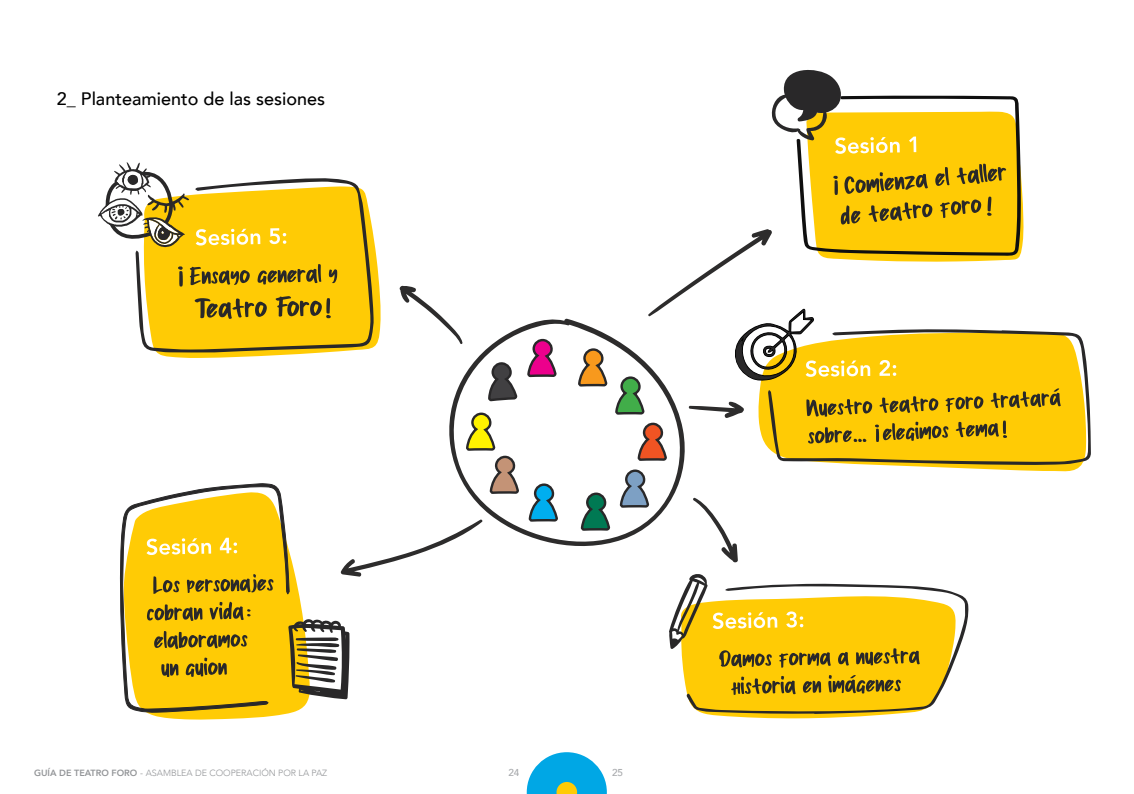
<style>
.page{position:relative;width:1134px;height:794px;background:#fff}
.page>*{position:absolute;margin:0;border:0;box-sizing:border-box;transform-origin:0 0}
.t1{font:500 18px "Avenir";color:#000}
.t2{font:500 10px "Avenir";color:#a7a9ac}
.t3{font:300 9px "Avenir";color:#939598}
.s1{font-weight:800}
</style>
<div class="page">
<svg style="left:527px;top:752px;width:80px;height:42px"></svg>
<svg style="left:156px;top:240px;width:225px;height:118px"></svg>
<svg style="left:136px;top:178px;width:238px;height:174px;background:#efc219"></svg>
<svg style="left:956px;top:593px;width:13px;height:64px"></svg>
<svg style="left:449px;top:318px;width:127px;height:228px"></svg>
<svg style="left:399px;top:286px;width:64px;height:59px"></svg>
<svg style="left:340px;top:519px;width:143px;height:58px"></svg>
<svg style="left:1061px;top:332px;width:30px;height:133px;fill:#ffcb05"></svg>
<svg style="left:147px;top:554px;width:162px;height:166px"></svg>
<svg style="left:120px;top:483px;width:170px;height:230px;background:#efc528"></svg>
<svg style="left:288px;top:619px;width:62px;height:80px"></svg>
<svg style="left:161px;top:657px;width:66px;height:20px"></svg>
<svg style="left:154px;top:631px;width:93px;height:18px;background:#a38514"></svg>
<svg style="left:153px;top:574px;width:120px;height:20px;background:#ba9610"></svg>
<svg style="left:147px;top:538px;width:90px;height:17px"></svg>
<svg style="left:147px;top:602px;width:104px;height:19px;background:#b19011"></svg>
<svg style="left:669px;top:574px;width:287px;height:144px"></svg>
<svg style="left:190px;top:264px;width:147px;height:21px;background:#b69310"></svg>
<svg style="left:98px;top:162px;width:188px;height:87px"></svg>
<svg style="left:178px;top:266px;width:5px;height:20px"></svg>
<svg style="left:194px;top:296px;width:137px;height:23px;background:#b69311"></svg>
<svg style="left:576px;top:69px;width:485px;height:493px"></svg>
<h1 class="t1" style="left:57px;top:87px;width:270px">2_ Planteamiento de las sesiones</h1>
<p class="t3" style="left:34px;top:767px;width:295px"><span class="s1">GUÍA DE TEATRO FORO</span> - ASAMBLEA DE COOPERACIÓN POR LA PAZ</p>
<p class="t2" style="left:508px;top:766px;width:13px">24</p>
<p class="t2" style="left:612px;top:766px;width:13px">25</p>
</div>
